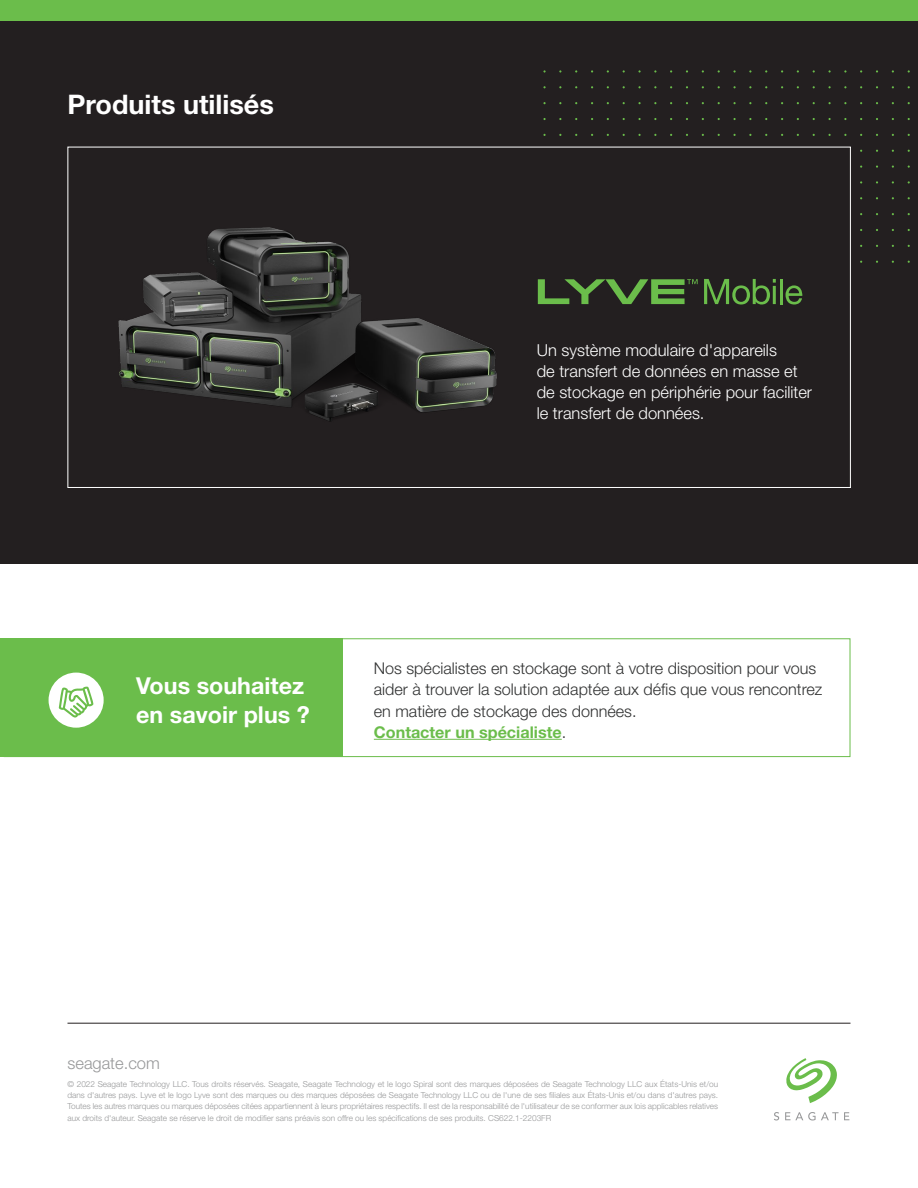
<style>
.page{position:relative;width:918px;height:1188px;background:#fff}
.page>*{position:absolute;margin:0;border:0;box-sizing:border-box;transform-origin:0 0}
.t1{font:700 27px "Helvetica Neue LT Std";color:#fff}
.t2{font:700 23.25px/29.1px "Helvetica Neue LT Std";color:#fff}
.t3{font:300 16.5px/21px "Helvetica Neue LT Std";color:#fff}
.t4{font:300 16.5px "Helvetica Neue LT Std";color:#979899}
.t5{font:300 16.2px/21.1px "Helvetica Neue LT Std";color:#313232}
.t6{font:300 8.25px/11.2px "Helvetica Neue LT Std";color:#979899;text-align:justify}
.s1{font-weight:700;color:#6bbd4b}
</style>
<div class="page">
<div style="left:0;top:21px;width:918px;height:543px;background:#231f20"></div>
<hr style="left:68px;top:1023px;width:782px;height:1px;background:#231f20">
<svg style="left:786px;top:1058px;width:51px;height:45px"></svg>
<svg style="left:774px;top:1112px;width:5px;height:8px"></svg>
<svg style="left:785px;top:1112px;width:64px;height:8px"></svg>
<div style="left:0;top:638px;width:342px;height:119px;background:#6bbd4b"></div>
<div style="left:4px;top:638px;width:847px;height:119px;border:1px solid #6bbd4b"></div>
<div style="left:49px;top:673px;width:55px;height:55px;background:#fff;border-radius:50%"></div>
<svg style="left:59px;top:686px;width:34px;height:32px"></svg>
<hr style="left:374px;top:739px;width:188px;height:1px;background:#6bbd4b">
<img style="left:118px;top:227px;width:451px;height:195px">
<div style="left:0;top:0;width:918px;height:21px;background:#6bbd4b"></div>
<svg style="left:704px;top:279px;width:72px;height:26px"></svg>
<hr style="left:773px;top:286px;width:3px;height:18px;background:#6bbd4b">
<hr style="left:780px;top:279px;width:3px;height:25px;background:#6bbd4b">
<svg style="left:786px;top:285px;width:17px;height:20px"></svg>
<svg style="left:538px;top:279px;width:110px;height:25px"></svg>
<svg style="left:651px;top:279px;width:47px;height:25px"></svg>
<h1 class="t1" style="left:68px;top:87px;width:208px">Produits utilisés</h1>
<h3 class="t3" style="left:537px;top:339px;width:277px">Un système modulaire d'appareils<br>de transfert de données en masse et de stockage en périphérie pour faciliter le transfert de données.</h3>
<h2 class="t2" style="left:136px;top:671px;width:175px">Vous souhaitez en savoir plus ?</h2>
<h3 class="t5" style="left:374px;top:657px;width:450px">Nos spécialistes en stockage sont à votre disposition pour vous aider à trouver la solution adaptée aux défis que vous rencontrez en matière de stockage des données.<br><span class="s1">Contacter un spécialiste</span>.</h3>
<h3 class="t4" style="left:68px;top:1053px;width:94px">seagate.com</h3>
<p class="t6" style="left:68px;top:1078px;width:652px">© 2022 Seagate Technology LLC. Tous droits réservés. Seagate, Seagate Technology et le logo Spiral sont des marques déposées de Seagate Technology LLC aux États-Unis et/ou dans d'autres pays. Lyve et le logo Lyve sont des marques ou des marques déposées de Seagate Technology LLC ou de l'une de ses filiales aux États-Unis et/ou dans d'autres pays.<br>Toutes les autres marques ou marques déposées citées appartiennent à leurs propriétaires respectifs. Il est de la responsabilité de l'utilisateur de se conformer aux lois applicables relatives aux droits d'auteur. Seagate se réserve le droit de modifier sans préavis son offre ou les spécifications de ses produits. CS622.1-2203FR</p>
</div>
